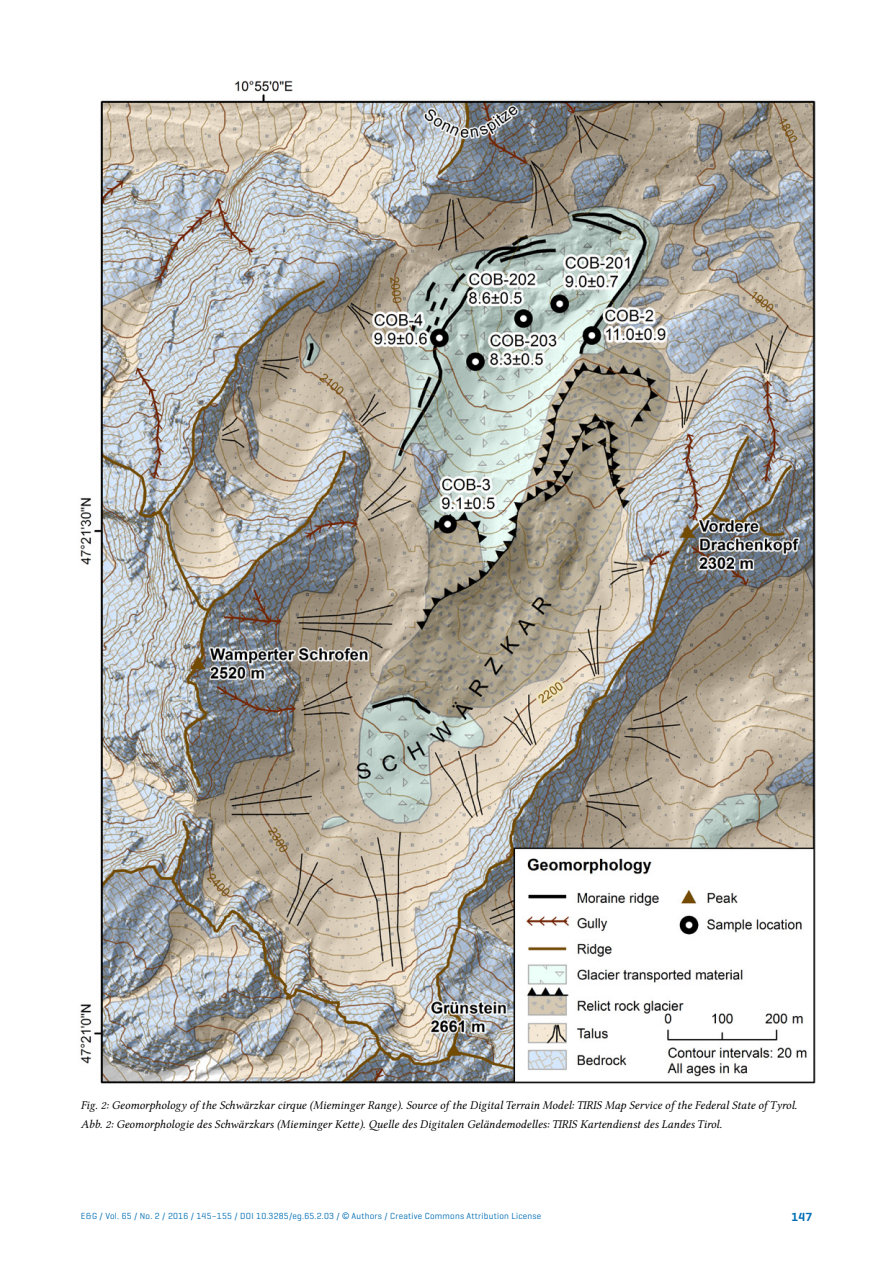
<style>
.page{position:relative;width:893px;height:1263px;background:#fff}
.page>*{position:absolute;margin:0;border:0;box-sizing:border-box;transform-origin:0 0}
.t1{font:12px/19.8px "Lin Libertine OI";color:#000}
.t2{font:600 12px "Geogrotesque";color:#006eb6}
.t3{font:9px "Geogrotesque";letter-spacing:.025em;color:#006eb6}
.s1{font-family:"Arial"}
</style>
<div class="page">
<img style="left:80px;top:80px;width:736px;height:1004px">
<p class="t1" style="left:81px;top:1095px;width:718px">Fig. 2: Geomorphology of the Schwärzkar cirque (Mieminger Range). Source of the Digital Terrain Model: TIRIS Map Service of the Federal State of Tyrol.<br>Abb. 2: Geomorphologie des Schwärzkars (Mieminger Kette). Quelle des Digitalen Geländemodelles: TIRIS Kartendienst des Landes Tirol.</p>
<p class="t3" style="left:81px;top:1210px;width:462px">E&amp;G / Vol. 65 / No. 2 / 2016 / 145–155 / DOI 10.3285/eg.65.2.03 / <span class="s1">©</span> Authors / Creative Commons Attribution License</p>
<p class="t2" style="left:791px;top:1209px;width:22px">147</p>
</div>
